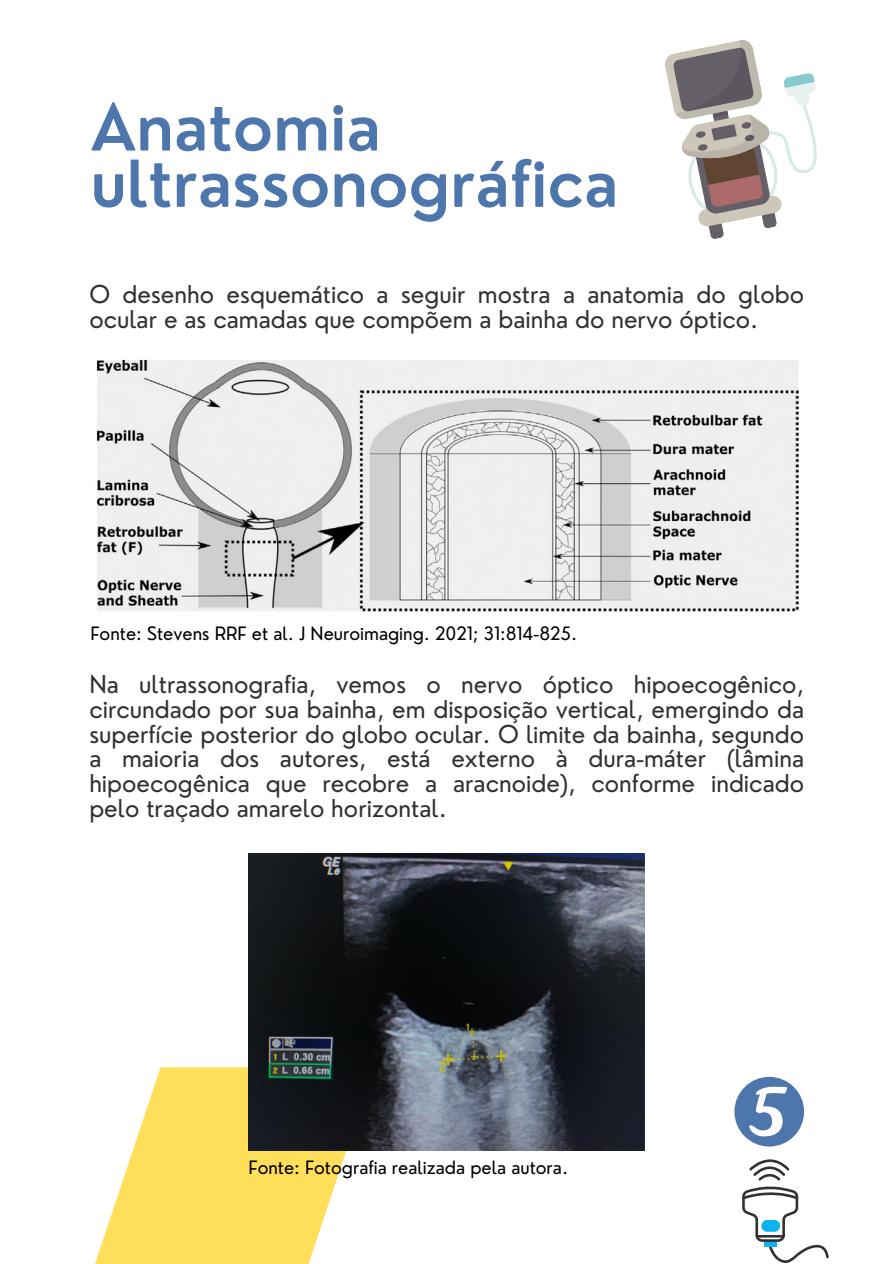
<style>
.page{position:relative;width:893px;height:1264px;background:#fff}
.page>*{position:absolute;margin:0;border:0;box-sizing:border-box;transform-origin:0 0}
.t1{font:600 63px/56.2px "Nourd";color:#4d76ad}
.t2{font:24px/24.8px "Nourd";color:#313131;text-align:justify}
.t3{font:18px "Nourd";color:#000}
</style>
<div class="page">
<svg style="left:95px;top:1067px;width:279px;height:196px;fill:#ffde59"></svg>
<svg style="left:749px;top:1159px;width:40px;height:21px"></svg>
<svg style="left:742px;top:1186px;width:86px;height:76px"></svg>
<img style="left:97px;top:359px;width:702px;height:253px">
<img style="left:248px;top:853px;width:396px;height:297px">
<svg style="left:665px;top:40px;width:152px;height:199px"></svg>
<svg style="left:734px;top:1076px;width:70px;height:70px"></svg>
<h2 class="t1" style="left:91px;top:99px;width:529px">Anatomia ultrassonográfica</h2>
<h2 class="t2" style="left:89px;top:281px;width:716px">O desenho esquemático a seguir mostra a anatomia do globo ocular e as camadas que compõem a bainha do nervo óptico.</h2>
<p class="t3" style="left:91px;top:622px;width:488px">Fonte: Stevens RRF et al. J Neuroimaging. 2021; 31:814-825.</p>
<p class="t2" style="left:89px;top:671px;width:716px">Na ultrassonografia, vemos o nervo óptico hipoecogênico, circundado por sua bainha, em disposição vertical, emergindo da superfície posterior do globo ocular. O limite da bainha, segundo a maioria dos autores, está externo à dura-máter (lâmina hipoecogênica que recobre a aracnoide), conforme indicado pelo traçado amarelo horizontal.</p>
<p class="t3" style="left:248px;top:1156px;width:321px">Fonte: Fotografia realizada pela autora.</p>
</div>
